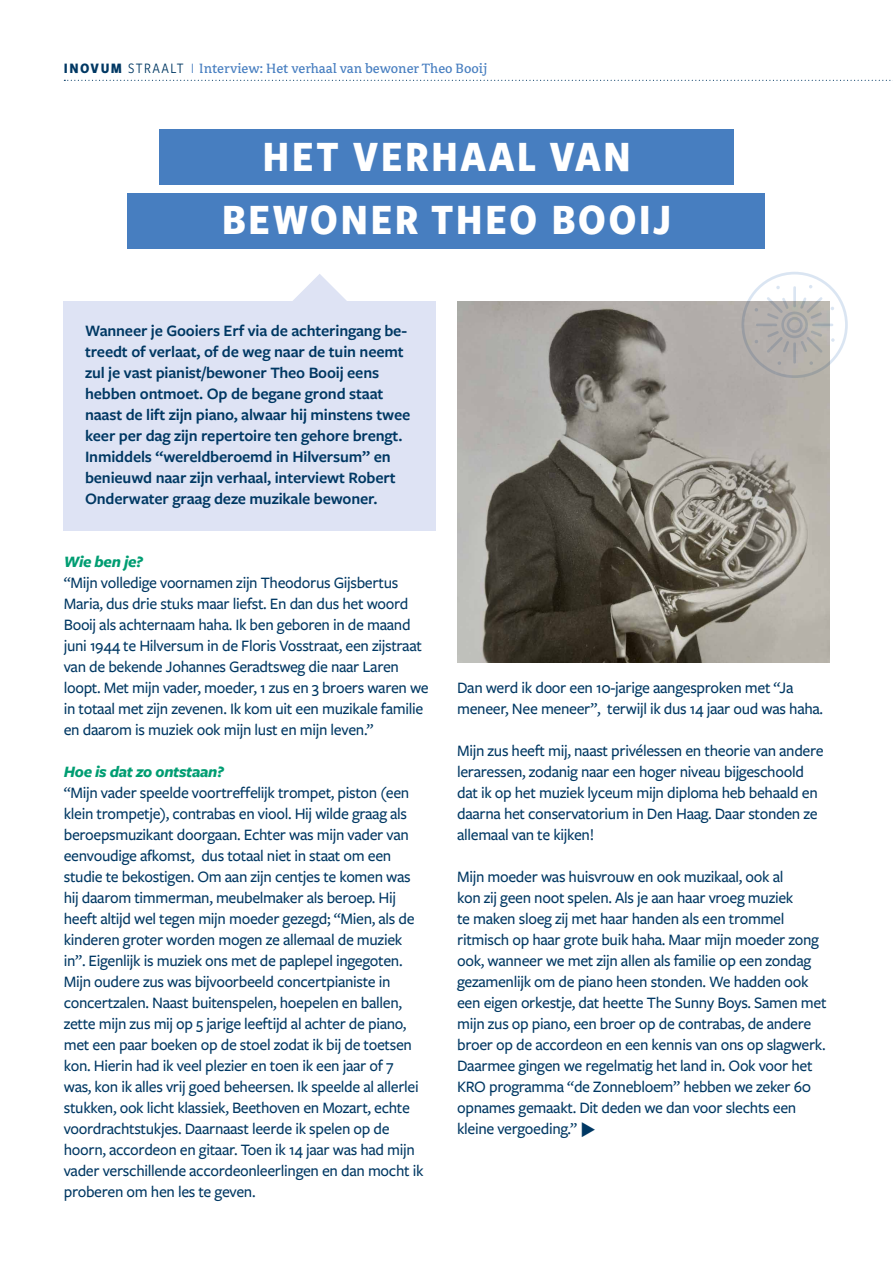
<style>
.page{position:relative;width:893px;height:1263px;background:#fff}
.page>*{position:absolute;margin:0;border:0;box-sizing:border-box;transform-origin:0 0}
.t1{font:700 45px/63px "Freight Sans Cnd Pro";letter-spacing:.05em;color:#fff;text-align:center}
.t2{font:500 16.5px/21px "Freight Sans Pro";letter-spacing:-.02em;color:#003863}
.t3{font:600 16.5px/21px "Freight Sans Pro";letter-spacing:-.01em;color:#003863}
.t4{font:italic 700 16.5px "Freight Sans Pro";letter-spacing:-.02em;color:#009d72}
.t5{font:15px "Avance Pro";color:#477ec0}
.s1{font-family:"Freight Sans Cnd Pro";font-weight:700;color:#003863}
.s2{font-family:"Freight Sans Cnd Pro";color:#003863}
</style>
<div class="page">
<svg style="left:64px;top:80px;width:829px;height:1px"></svg>
<div style="left:64px;top:301px;width:372px;height:229px;background:#dee3f4"></div>
<svg style="left:293px;top:274px;width:54px;height:27px"></svg>
<div style="left:159px;top:130px;width:574px;height:55px;background:#477ec0"></div>
<div style="left:128px;top:193px;width:637px;height:56px;background:#477ec0"></div>
<img style="left:457px;top:301px;width:372px;height:362px">
<svg style="left:741px;top:272px;width:107px;height:106px"></svg>
<p class="t5" style="left:64px;top:61px;width:425px"><span class="s1">INOVUM</span> <span class="s2">STRAALT</span> | Interview: Het verhaal van bewoner Theo Booij</p>
<h1 class="t1" style="left:222px;top:123px;width:451px">HET VERHAAL VAN<br>BEWONER THEO BOOIJ</h1>
<p class="t3" style="left:85px;top:319px;width:327px">Wanneer je Gooiers Erf via de achteringang be&shy;treedt of verlaat, of de weg naar de tuin neemt zul je vast pianist/bewoner Theo Booij eens hebben ontmoet. Op de begane grond staat naast de lift zijn piano, alwaar hij minstens twee keer per dag zijn repertoire ten gehore brengt.<br>Inmiddels “wereldberoemd in Hilversum” en benieuwd naar zijn verhaal, interviewt Robert Onderwater graag deze muzikale bewoner.</p>
<p class="t4" style="left:64px;top:550px;width:81px">Wie ben je?</p>
<p class="t2" style="left:64px;top:572px;width:366px">“Mijn volledige voornamen zijn Theodorus Gijsbertus Maria, dus drie stuks maar liefst. En dan dus het woord Booij als achternaam haha. Ik ben geboren in de maand juni 1944 te Hilversum in de Floris Vosstraat, een zijstraat van de bekende Johannes Geradtsweg die naar Laren loopt. Met mijn vader, moeder, 1 zus en 3 broers waren we in totaal met zijn zevenen. Ik kom uit een muzikale familie en daarom is muziek ook mijn lust en mijn leven.”</p>
<p class="t4" style="left:64px;top:760px;width:162px">Hoe is dat zo ontstaan?</p>
<p class="t2" style="left:64px;top:782px;width:361px">“Mijn vader speelde voortreffelijk trompet, piston (een klein trompetje), contrabas en viool. Hij wilde graag als beroepsmuzikant doorgaan. Echter was mijn vader van eenvoudige afkomst, dus totaal niet in staat om een studie te bekostigen. Om aan zijn centjes te komen was hij daarom timmerman, meubelmaker als beroep. Hij heeft altijd wel tegen mijn moeder gezegd; “Mien, als de kinderen groter worden mogen ze allemaal de muziek in”. Eigenlijk is muziek ons met de paplepel ingegoten.<br>Mijn oudere zus was bijvoorbeeld concertpianiste in concertzalen. Naast buitenspelen, hoepelen en ballen, zette mijn zus mij op 5 jarige leeftijd al achter de piano, met een paar boeken op de stoel zodat ik bij de toetsen kon. Hierin had ik veel plezier en toen ik een jaar of 7 was, kon ik alles vrij goed beheersen. Ik speelde al allerlei stukken, ook licht klassiek, Beethoven en Mozart, echte voordrachtstukjes. Daarnaast leerde ik spelen op de hoorn, accordeon en gitaar. Toen ik 14 jaar was had mijn vader verschillende accordeonleerlingen en dan mocht ik proberen om hen les te geven.</p>
<p class="t2" style="left:457px;top:677px;width:367px">Dan werd ik door een 10-jarige aangesproken met “Ja meneer, Nee meneer”, terwijl ik dus 14 jaar oud was haha.</p>
<p class="t2" style="left:457px;top:739px;width:368px">Mijn zus heeft mij, naast privélessen en theorie van andere leraressen, zodanig naar een hoger niveau bijgeschoold dat ik op het muziek lyceum mijn diploma heb behaald en daarna het conservatorium in Den Haag. Daar stonden ze allemaal van te kijken!</p>
<p class="t2" style="left:457px;top:866px;width:371px">Mijn moeder was huisvrouw en ook muzikaal, ook al<br>kon zij geen noot spelen. Als je aan haar vroeg muziek<br>te maken sloeg zij met haar handen als een trommel ritmisch op haar grote buik haha. Maar mijn moeder zong ook, wanneer we met zijn allen als familie op een zondag gezamenlijk om de piano heen stonden. We hadden ook een eigen orkestje, dat heette The Sunny Boys. Samen met mijn zus op piano, een broer op de contrabas, de andere broer op de accordeon en een kennis van ons op slagwerk.<br>Daarmee gingen we regelmatig het land in. Ook voor het KRO programma “de Zonnebloem” hebben we zeker 60 opnames gemaakt. Dit deden we dan voor slechts een kleine vergoeding.” ◆</p>
</div>
